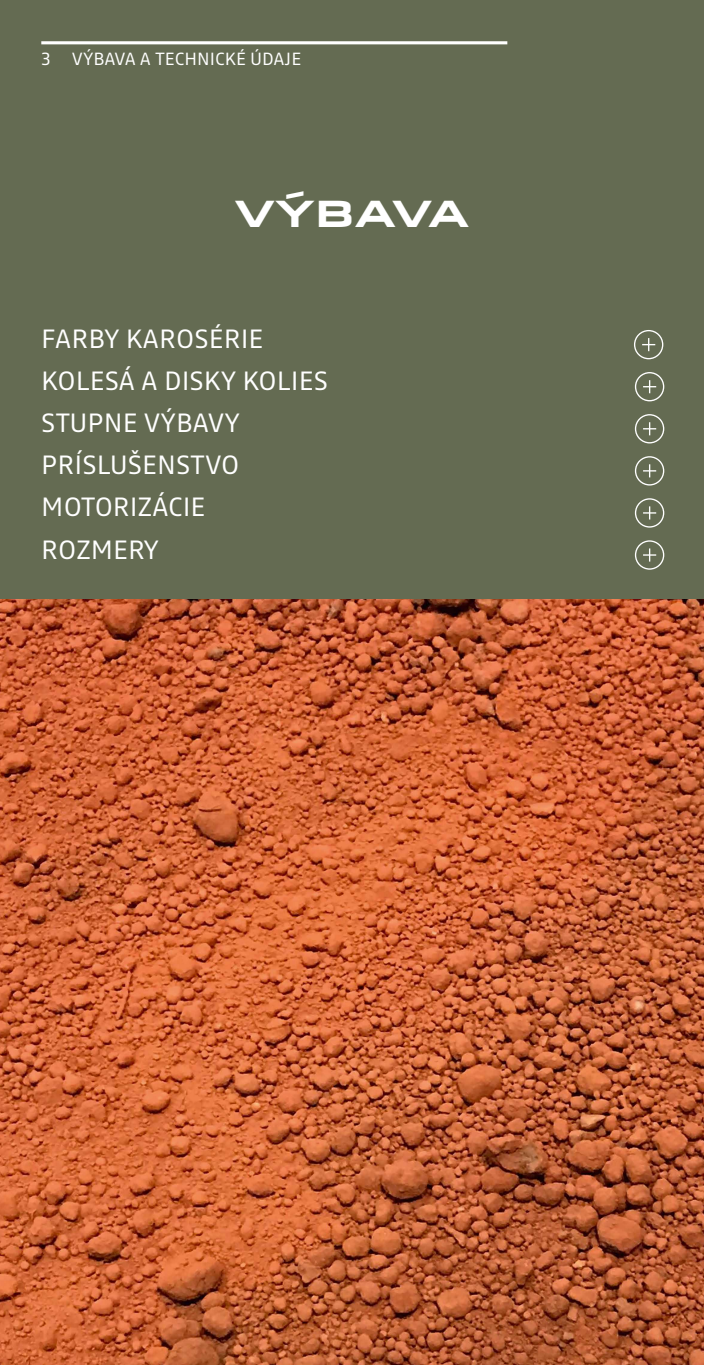
<style>
.page{position:relative;width:704px;height:1365px;background:#fff}
.page>*{position:absolute;margin:0;border:0;box-sizing:border-box;transform-origin:0 0}
._01_Titre_Blanc{font:700 35px "Dacia Block Extended";color:#fff}
._02_Texte_Sommaire{font:26.25px "Read";color:#fff}
._01_Tetiere_Blanc{font:17.5px "Read";color:#fff}
</style>
<div class="page">
<div style="left:0;top:0;width:703px;height:641px;background:#646b52"></div>
<img style="left:0;top:600px;width:703px;height:765px">
<hr style="left:41px;top:41px;width:466px;height:3px;background:#fff">
<div style="left:633px;top:330px;width:30px;height:29px;border:1px solid #fff;border-radius:50%"></div>
<svg style="left:642px;top:338px;width:12px;height:13px"></svg>
<div style="left:634px;top:372px;width:29px;height:29px;border:1px solid #fff;border-radius:50%"></div>
<svg style="left:643px;top:380px;width:12px;height:13px"></svg>
<div style="left:634px;top:414px;width:29px;height:29px;border:1px solid #fff;border-radius:50%"></div>
<svg style="left:643px;top:422px;width:12px;height:13px"></svg>
<div style="left:634px;top:456px;width:29px;height:30px;border:1px solid #fff;border-radius:50%"></div>
<svg style="left:643px;top:464px;width:12px;height:13px"></svg>
<div style="left:634px;top:498px;width:29px;height:30px;border:1px solid #fff;border-radius:50%"></div>
<svg style="left:643px;top:506px;width:12px;height:13px"></svg>
<div style="left:634px;top:540px;width:29px;height:30px;border:1px solid #fff;border-radius:50%"></div>
<svg style="left:643px;top:548px;width:12px;height:14px"></svg>
<p class="_01_Tetiere_Blanc" style="left:41px;top:46px;width:261px">3 VÝBAVA A TECHNICKÉ ÚDAJE</p>
<p class="_01_Titre_Blanc" style="left:234px;top:194px;width:236px">VÝBAVA</p>
<p class="_02_Texte_Sommaire" style="left:41px;top:320px;width:224px">FARBY KAROSÉRIE</p>
<p class="_02_Texte_Sommaire" style="left:41px;top:362px;width:288px">KOLESÁ A DISKY KOLIES</p>
<p class="_02_Texte_Sommaire" style="left:41px;top:404px;width:200px">STUPNE VÝBAVY</p>
<p class="_02_Texte_Sommaire" style="left:41px;top:446px;width:199px">PRÍSLUŠENSTVO</p>
<p class="_02_Texte_Sommaire" style="left:41px;top:488px;width:166px">MOTORIZÁCIE</p>
<p class="_02_Texte_Sommaire" style="left:41px;top:531px;width:119px">ROZMERY</p>
</div>
